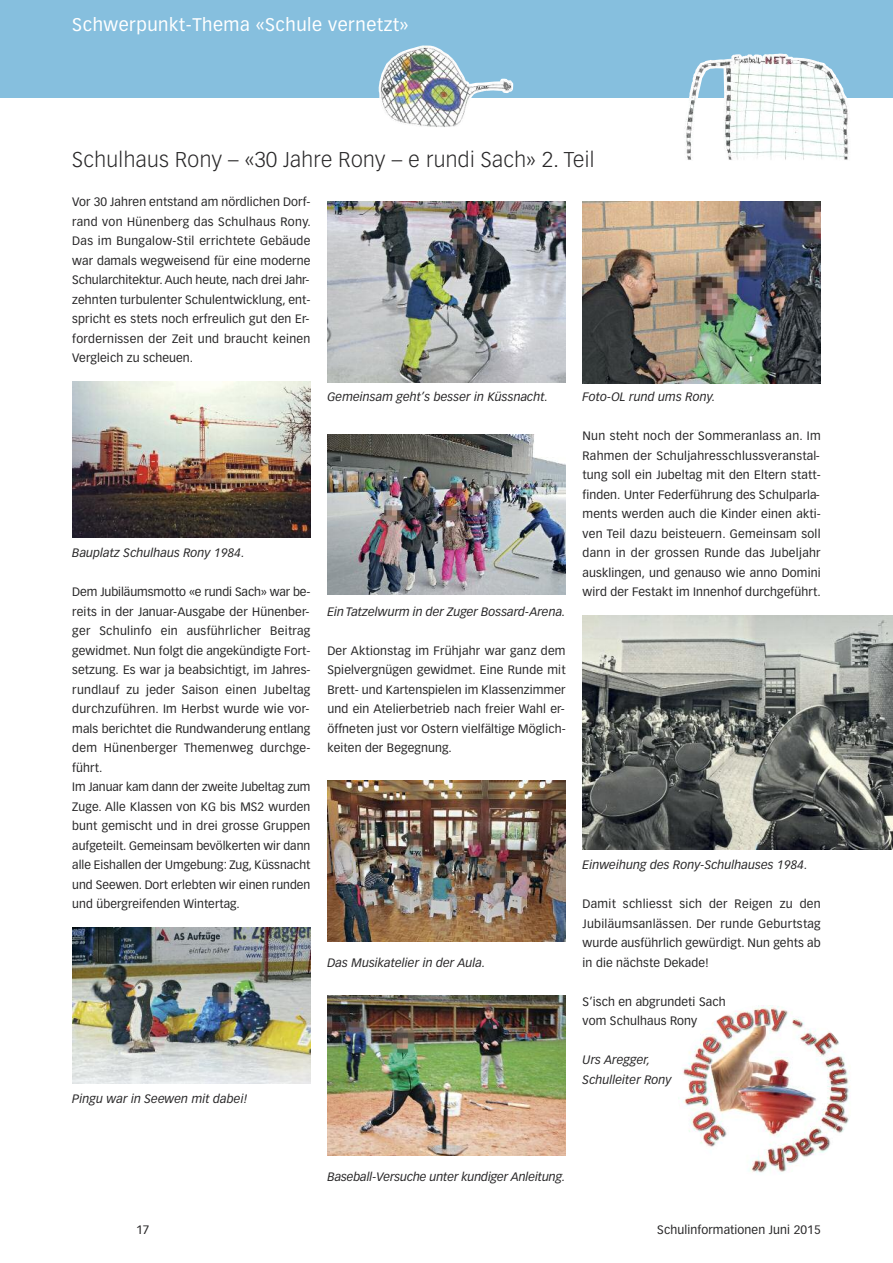
<style>
.page{position:relative;width:893px;height:1263px;background:#fff}
.page>*{position:absolute;margin:0;border:0;box-sizing:border-box;transform-origin:0 0}
.t1{font:300 21px "Vectora LH";letter-spacing:.02em;color:#272627}
.t2{font:18px "Vectora LH";letter-spacing:.03em;color:#fff}
.t3{font:12px/19.5px "Vectora LH";letter-spacing:.01em;color:#272627;text-align:justify}
.t4{font:italic 12px/19.5px "Vectora LH";letter-spacing:.01em;color:#272627}
</style>
<div class="page">
<img style="left:678px;top:1005px;width:177px;height:171px;border-radius:50%">
<img style="left:72px;top:381px;width:238px;height:156px">
<img style="left:327px;top:202px;width:239px;height:180px">
<img style="left:327px;top:435px;width:239px;height:159px">
<img style="left:327px;top:781px;width:238px;height:160px">
<img style="left:327px;top:995px;width:238px;height:161px">
<img style="left:72px;top:927px;width:238px;height:156px">
<img style="left:583px;top:615px;width:310px;height:235px">
<img style="left:583px;top:202px;width:238px;height:181px">
<div style="left:0;top:0;width:893px;height:98px;background:#86bfde"></div>
<img style="left:379px;top:45px;width:134px;height:82px">
<img style="left:685px;top:54px;width:163px;height:106px">
<h2 class="t2" style="left:72px;top:17px;width:338px">Schwerpunkt-Thema «Schule vernetzt»</h2>
<h1 class="t1" style="left:72px;top:151px;width:524px">Schulhaus Rony – «30 Jahre Rony – e rundi Sach» 2. Teil</h1>
<p class="t3" style="left:72px;top:193px;width:240px">Vor 30 Jahren entstand am nördlichen Dorf&shy;rand von Hünenberg das Schulhaus Rony.<br>Das im Bungalow-Stil errichtete Gebäude war damals wegweisend für eine moderne Schularchitektur. Auch heute, nach drei Jahr&shy;zehnten turbulenter Schulentwicklung, ent&shy;spricht es stets noch erfreulich gut den Er&shy;fordernissen der Zeit und braucht keinen Vergleich zu scheuen.</p>
<p class="t4" style="left:72px;top:544px;width:174px">Bauplatz Schulhaus Rony 1984.</p>
<p class="t3" style="left:72px;top:583px;width:240px;text-align:left">Dem Jubiläumsmotto «e rundi Sach» war be&shy;reits in der Januar-Ausgabe der Hünenber&shy;ger Schulinfo ein ausführlicher Beitrag gewidmet. Nun folgt die angekündigte Fort&shy;setzung. Es war ja beabsichtigt, im Jahres&shy;rundlauf zu jeder Saison einen Jubeltag durchzuführen. Im Herbst wurde wie vor&shy;mals berichtet die Rundwanderung entlang dem Hünenberger Themenweg durchge&shy;führt.<br>Im Januar kam dann der zweite Jubeltag zum Zuge. Alle Klassen von KG bis MS2 wurden bunt gemischt und in drei grosse Gruppen aufgeteilt. Gemeinsam bevölkerten wir dann alle Eishallen der Umgebung: Zug, Küssnacht und Seewen. Dort erlebten wir einen runden und übergreifenden Wintertag.</p>
<p class="t4" style="left:72px;top:1090px;width:177px">Pingu war in Seewen mit dabei!</p>
<p class="t4" style="left:327px;top:388px;width:222px">Gemeinsam geht’s besser in Küssnacht.</p>
<p class="t4" style="left:327px;top:602px;width:240px">Ein Tatzelwurm in der Zuger Bossard-Arena.</p>
<p class="t3" style="left:327px;top:641px;width:240px">Der Aktionstag im Frühjahr war ganz dem Spielvergnügen gewidmet. Eine Runde mit Brett- und Kartenspielen im Klassenzimmer und ein Atelierbetrieb nach freier Wahl er&shy;öffneten just vor Ostern vielfältige Möglich&shy;keiten der Begegnung.</p>
<p class="t4" style="left:583px;top:388px;width:135px">Foto-OL rund ums Rony.</p>
<p class="t3" style="left:583px;top:427px;width:240px">Nun steht noch der Sommeranlass an. Im Rahmen der Schuljahresschlussveranstal&shy;tung soll ein Jubeltag mit den Eltern statt&shy;finden. Unter Federführung des Schulparla&shy;ments werden auch die Kinder einen akti&shy;ven Teil dazu beisteuern. Gemeinsam soll dann in der grossen Runde das Jubeljahr ausklingen, und genauso wie anno Domini wird der Festakt im Innenhof durchgeführt.</p>
<p class="t4" style="left:327px;top:953px;width:160px">Das Musikatelier in der Aula.</p>
<p class="t4" style="left:583px;top:856px;width:227px">Einweihung des Rony-Schulhauses 1984.</p>
<p class="t3" style="left:583px;top:895px;width:240px">Damit schliesst sich der Reigen zu den Jubiläumsanlässen. Der runde Geburtstag wurde ausführlich gewürdigt. Nun gehts ab in die nächste Dekade!</p>
<p class="t3" style="left:583px;top:992px;width:145px">S’isch en abgrundeti Sach vom Schulhaus Rony</p>
<p class="t4" style="left:583px;top:1051px;width:91px">Urs Aregger,<br>Schulleiter Rony</p>
<p class="t4" style="left:327px;top:1168px;width:240px">Baseball-Versuche unter kundiger Anleitung.</p>
<p class="t3" style="left:136px;top:1221px;width:15px">17</p>
<p class="t3" style="left:657px;top:1221px;width:165px">Schulinformationen Juni 2015</p>
</div>
